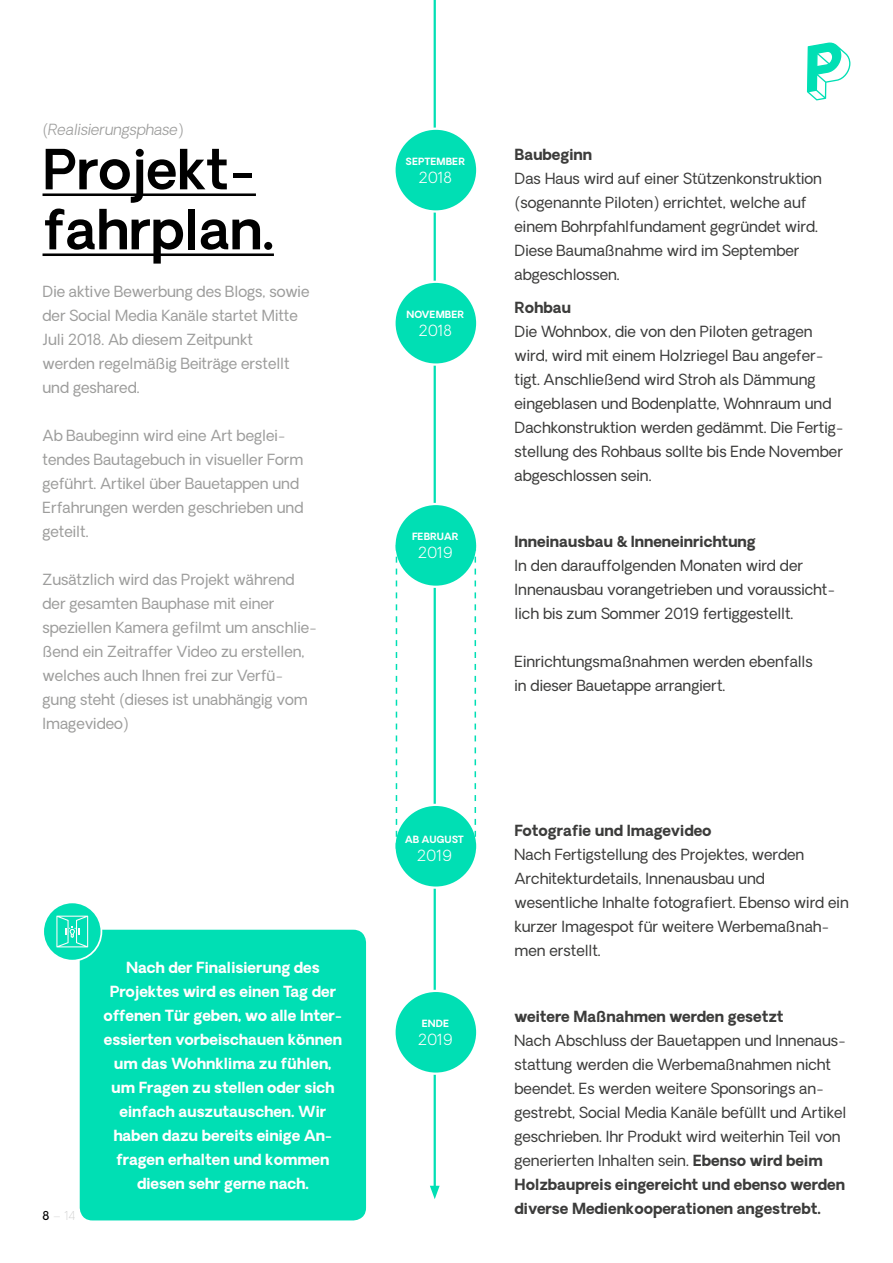
<style>
.page{position:relative;width:893px;height:1263px;background:#fff}
.page>*{position:absolute;margin:0;border:0;box-sizing:border-box;transform-origin:0 0}
.t1{font:600 54px/60px "Oakes Grotesk";color:#000}
.t2{font:15px/24px "Oakes Grotesk";color:#3c3c3b}
.t3{font:15px/24px "Oakes Grotesk";color:#9d9d9c}
.t4{font:700 15px/24px "Oakes Grotesk";color:#fff;text-align:center}
.t5{font:700 15px "Oakes Grotesk";color:#3c3c3b}
.t6{font:300 15px "Oakes Grotesk";color:#fff}
.t7{font:italic 300 15px "Oakes Grotesk";color:#9d9d9c}
.t8{font:100 12px "Oakes";color:#d0d0d0}
.t9{font:700 9.75px "Oakes Grotesk";letter-spacing:.01em;color:#fff}
.s1{font-weight:500;color:#000}
.s2{font-weight:700}
</style>
<div class="page">
<svg style="left:807px;top:42px;width:43px;height:58px"></svg>
<hr style="left:434px;top:0;width:2px;height:1190px;background:#00dfb4">
<svg style="left:430px;top:1186px;width:10px;height:13px"></svg>
<div style="left:394px;top:129px;width:83px;height:82px;background:#00dfb4;border-radius:50%"></div>
<div style="left:393px;top:128px;width:85px;height:85px;border:2px solid #fff;border-radius:50%"></div>
<div style="left:394px;top:282px;width:83px;height:83px;background:#00dfb4;border-radius:50%"></div>
<div style="left:393px;top:281px;width:85px;height:85px;border:2px solid #fff;border-radius:50%"></div>
<div style="left:394px;top:504px;width:83px;height:83px;background:#00dfb4;border-radius:50%"></div>
<div style="left:393px;top:503px;width:85px;height:85px;border:2px solid #fff;border-radius:50%"></div>
<div style="left:394px;top:805px;width:83px;height:83px;background:#00dfb4;border-radius:50%"></div>
<div style="left:393px;top:804px;width:85px;height:85px;border:2px solid #fff;border-radius:50%"></div>
<div style="left:394px;top:991px;width:83px;height:83px;background:#00dfb4;border-radius:50%"></div>
<div style="left:393px;top:990px;width:85px;height:85px;border:2px solid #fff;border-radius:50%"></div>
<hr style="left:43px;top:193px;width:213px;height:3px;background:#000">
<hr style="left:43px;top:253px;width:231px;height:3px;background:#000">
<svg style="left:396px;top:551px;width:1px;height:289px"></svg>
<svg style="left:475px;top:545px;width:1px;height:304px"></svg>
<div style="left:80px;top:930px;width:286px;height:290px;background:#00dfb4;border-radius:13px"></div>
<svg style="left:43px;top:902px;width:58px;height:59px;fill:#00dfb4"></svg>
<div style="left:42px;top:901px;width:60px;height:60px;border:2px solid #fff;border-radius:50%"></div>
<svg style="left:56px;top:916px;width:32px;height:31px"></svg>
<p class="t7" style="left:43px;top:120px;width:142px">(Realisierungsphase)</p>
<h1 class="t1" style="left:43px;top:141px;width:233px">Projekt&shy;fahrplan.</h1>
<p class="t3" style="left:43px;top:280px;width:268px">Die aktive Bewerbung des Blogs, sowie der Social Media Kanäle startet Mitte<br>Juli 2018. Ab diesem Zeitpunkt<br>werden regelmäßig Beiträge erstellt und geshared.</p>
<p class="t3" style="left:43px;top:424px;width:263px">Ab Baubeginn wird eine Art beglei&shy;tendes Bautagebuch in visueller Form geführt. Artikel über Bauetappen und<br>Erfahrungen werden geschrieben und geteilt.</p>
<p class="t3" style="left:43px;top:568px;width:276px">Zusätzlich wird das Projekt während der gesamten Bauphase mit einer speziellen Kamera gefilmt um anschlie&shy;ßend ein Zeitraffer Video zu erstellen, welches auch Ihnen frei zur Verfü&shy;gung steht (dieses ist unabhängig vom Imagevideo)</p>
<p class="t8" style="left:43px;top:1208px;width:35px"><span class="s1">8</span> – 14</p>
<p class="t4" style="left:103px;top:956px;width:240px">Nach der Finalisierung des<br>Projektes wird es einen Tag der offenen Tür geben, wo alle Inter&shy;essierten vorbeischauen können um das Wohnklima zu fühlen, um Fragen zu stellen oder sich einfach auszutauschen. Wir haben dazu bereits einige An&shy;fragen erhalten und kommen diesen sehr gerne nach.</p>
<p class="t9" style="left:406px;top:155px;width:61px">SEPTEMBER</p>
<p class="t6" style="left:419px;top:168px;width:35px">2018</p>
<p class="t9" style="left:406px;top:308px;width:59px">NOVEMBER</p>
<p class="t6" style="left:419px;top:321px;width:35px">2018</p>
<p class="t9" style="left:412px;top:530px;width:48px">FEBRUAR</p>
<p class="t6" style="left:418px;top:543px;width:36px">2019</p>
<p class="t5" style="left:514px;top:145px;width:79px">Baubeginn</p>
<p class="t2" style="left:514px;top:167px;width:309px">Das Haus wird auf einer Stützenkonstruktion (sogenannte Piloten) errichtet, welche auf einem Bohrpfahlfundament gegründet wird.<br>Diese Baumaßnahme wird im September abgeschlossen.</p>
<p class="t5" style="left:514px;top:298px;width:58px">Rohbau</p>
<p class="t2" style="left:514px;top:320px;width:331px">Die Wohnbox, die von den Piloten getragen wird, wird mit einem Holzriegel Bau angefer&shy;tigt. Anschließend wird Stroh als Dämmung eingeblasen und Bodenplatte, Wohnraum und Dachkonstruktion werden gedämmt. Die Fertig&shy;stellung des Rohbaus sollte bis Ende November abgeschlossen sein.</p>
<p class="t5" style="left:514px;top:531px;width:243px">Inneinausbau &amp; Inneneinrichtung</p>
<p class="t2" style="left:514px;top:554px;width:322px">In den darauffolgenden Monaten wird der<br>Innenausbau vorangetrieben und voraussicht&shy;lich bis zum Sommer 2019 fertiggestellt.</p>
<p class="t2" style="left:514px;top:650px;width:300px">Einrichtungsmaßnahmen werden ebenfalls in dieser Bauetappe arrangiert.</p>
<p class="t9" style="left:405px;top:833px;width:60px">AB AUGUST</p>
<p class="t6" style="left:417px;top:846px;width:36px">2019</p>
<p class="t9" style="left:422px;top:1017px;width:29px">ENDE</p>
<p class="t6" style="left:418px;top:1030px;width:36px">2019</p>
<p class="t5" style="left:514px;top:821px;width:199px">Fotografie und Imagevideo</p>
<p class="t2" style="left:514px;top:843px;width:336px">Nach Fertigstellung des Projektes, werden Architekturdetails, Innenausbau und wesentliche Inhalte fotografiert. Ebenso wird ein kurzer Imagespot für weitere Werbemaßnah&shy;men erstellt.</p>
<p class="t5" style="left:514px;top:1007px;width:270px">weitere Maßnahmen werden gesetzt</p>
<p class="t2" style="left:514px;top:1029px;width:333px">Nach Abschluss der Bauetappen und Innenaus&shy;stattung werden die Werbemaßnahmen nicht beendet. Es werden weitere Sponsorings an&shy;gestrebt, Social Media Kanäle befüllt und Artikel geschrieben. Ihr Produkt wird weiterhin Teil von generierten Inhalten sein. <span class="s2">Ebenso wird beim Holzbaupreis eingereicht und ebenso werden diverse Medienkooperationen angestrebt.</span></p>
</div>
